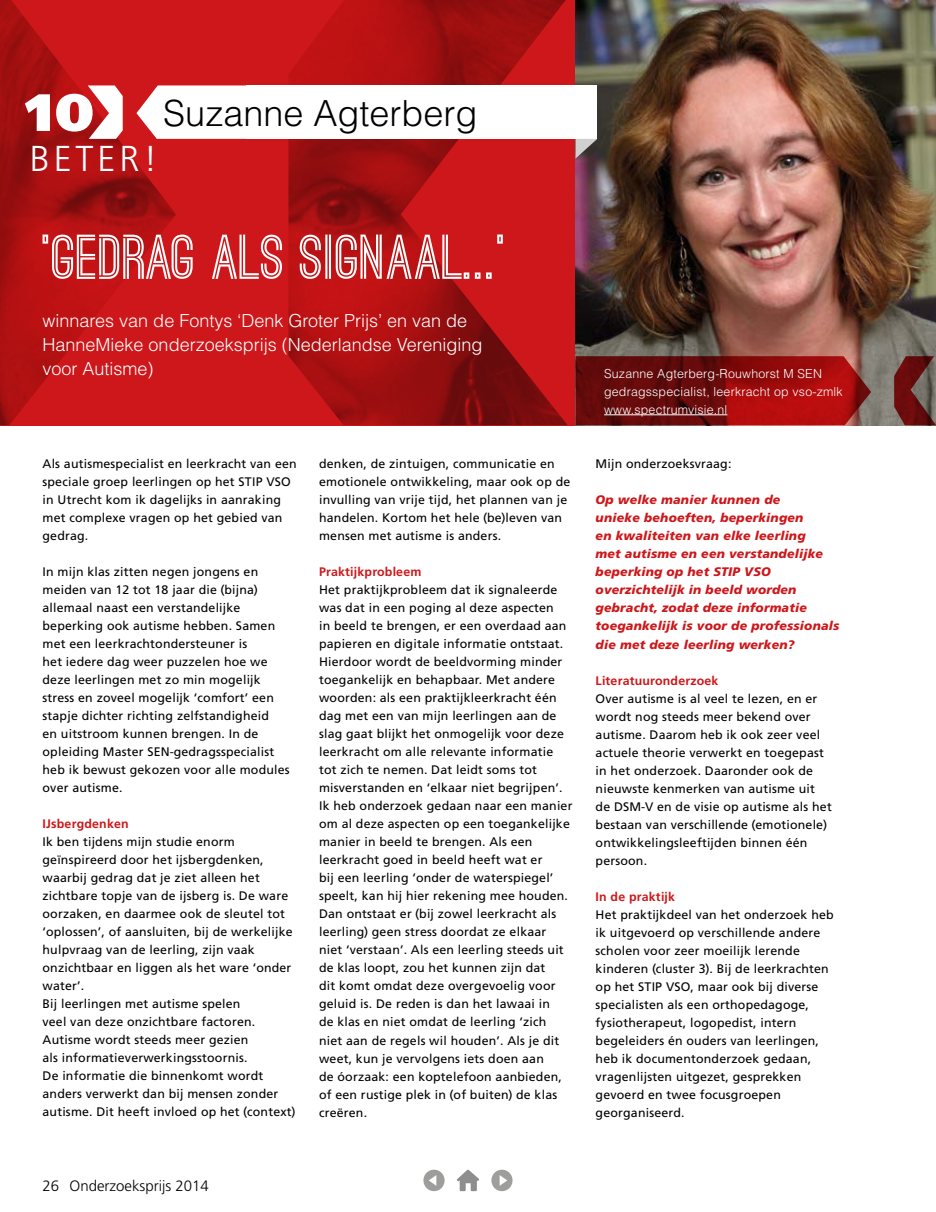
<style>
.page{position:relative;width:936px;height:1212px;background:#fff}
.page>*{position:absolute;margin:0;border:0;box-sizing:border-box;transform-origin:0 0}
.t1{font:700 60px "Ostrich Sans";color:#fff}
.t2{font:900 52.5px "Fontys Frutiger";color:#fff}
.t3{font:300 36px "Helvetica";color:#000}
.t4{font:300 36px "Fontys Frutiger";letter-spacing:.11em;color:#fff}
.t5{font:300 18px/24px "Helvetica";color:#fff}
.t6{font:300 15px "Fontys Frutiger";color:#000}
.t7{font:12.3px/18px "Fontys Frutiger Roman";letter-spacing:.015em;color:#000}
.t8{font:italic 900 12.3px/18px "Fontys Frutiger";letter-spacing:.015em;color:#cd171a}
.t9{font:300 12.3px/18px "Helvetica";letter-spacing:.015em;color:#fff}
.t10{font:700 12.3px "Fontys Frutiger";letter-spacing:.015em;color:#cd171a}
</style>
<div class="page">
<img style="left:0;top:0;width:935px;height:425px">
<svg style="left:136px;top:85px;width:110px;height:54px"></svg>
<svg style="left:88px;top:85px;width:35px;height:54px"></svg>
<svg style="left:575px;top:356px;width:296px;height:69px;background:#821010"></svg>
<hr style="left:604px;top:414px;width:123px;height:1px;background:#fff">
<svg style="left:894px;top:356px;width:41px;height:69px;background:#6a302d"></svg>
<div style="left:246px;top:85px;width:351px;height:54px;background:#fff"></div>
<svg style="left:575px;top:139px;width:22px;height:20px"></svg>
<svg style="left:457px;top:1169px;width:22px;height:22px"></svg>
<svg style="left:491px;top:1170px;width:21px;height:21px"></svg>
<svg style="left:423px;top:1170px;width:21px;height:21px"></svg>
<h2 class="t2" style="left:26px;top:81px;width:70px">10</h2>
<h3 class="t4" style="left:30px;top:139px;width:129px">BETER!</h3>
<h3 class="t3" style="left:163px;top:91px;width:316px">Suzanne Agterberg</h3>
<h1 class="t1" style="left:43px;top:235px;width:465px">‘GEDRAG ALS SIGNAAL...’</h1>
<h3 class="t5" style="left:43px;top:308px;width:441px">winnares van de Fontys ‘Denk Groter Prijs’ en van de<br>HanneMieke onderzoeksprijs (Nederlandse Vereniging voor Autisme)</h3>
<p class="t7" style="left:43px;top:455px;width:256px">Als autismespecialist en leerkracht van een speciale groep leerlingen op het STIP VSO in Utrecht kom ik dagelijks in aanraking met complexe vragen op het gebied van gedrag.</p>
<p class="t7" style="left:43px;top:563px;width:249px">In mijn klas zitten negen jongens en meiden van 12 tot 18 jaar die (bijna) allemaal naast een verstandelijke beperking ook autisme hebben. Samen met een leerkrachtondersteuner is<br>het iedere dag weer puzzelen hoe we deze leerlingen met zo min mogelijk stress en zoveel mogelijk ‘comfort’ een stapje dichter richting zelfstandigheid<br>en uitstroom kunnen brengen. In de opleiding Master SEN-gedragsspecialist heb ik bewust gekozen voor alle modules over autisme.</p>
<p class="t10" style="left:43px;top:817px;width:88px">IJsbergdenken</p>
<p class="t7" style="left:43px;top:833px;width:254px">Ik ben tijdens mijn studie enorm geïnspireerd door het ijsbergdenken, waarbij gedrag dat je ziet alleen het zichtbare topje van de ijsberg is. De ware oorzaken, en daarmee ook de sleutel tot ‘oplossen’, of aansluiten, bij de werkelijke hulpvraag van de leerling, zijn vaak onzichtbaar en liggen als het ware ‘onder water’.<br>Bij leerlingen met autisme spelen<br>veel van deze onzichtbare factoren.<br>Autisme wordt steeds meer gezien<br>als informatieverwerkingsstoornis.<br>De informatie die binnenkomt wordt anders verwerkt dan bij mensen zonder autisme. Dit heeft invloed op het (context)</p>
<p class="t7" style="left:319px;top:455px;width:253px">denken, de zintuigen, communicatie en emotionele ontwikkeling, maar ook op de invulling van vrije tijd, het plannen van je handelen. Kortom het hele (be)leven van mensen met autisme is anders.</p>
<p class="t10" style="left:319px;top:565px;width:104px">Praktijkprobleem</p>
<p class="t7" style="left:319px;top:581px;width:255px">Het praktijkprobleem dat ik signaleerde was dat in een poging al deze aspecten<br>in beeld te brengen, er een overdaad aan papieren en digitale informatie ontstaat.<br>Hierdoor wordt de beeldvorming minder toegankelijk en behapbaar. Met andere woorden: als een praktijkleerkracht één dag met een van mijn leerlingen aan de slag gaat blijkt het onmogelijk voor deze leerkracht om alle relevante informatie tot zich te nemen. Dat leidt soms tot misverstanden en ‘elkaar niet begrijpen’.<br>Ik heb onderzoek gedaan naar een manier om al deze aspecten op een toegankelijke manier in beeld te brengen. Als een leerkracht goed in beeld heeft wat er<br>bij een leerling ‘onder de waterspiegel’ speelt, kan hij hier rekening mee houden.<br>Dan ontstaat er (bij zowel leerkracht als leerling) geen stress doordat ze elkaar niet ‘verstaan’. Als een leerling steeds uit de klas loopt, zou het kunnen zijn dat<br>dit komt omdat deze overgevoelig voor geluid is. De reden is dan het lawaai in<br>de klas en niet omdat de leerling ‘zich niet aan de regels wil houden’. Als je dit weet, kun je vervolgens iets doen aan<br>de óorzaak: een koptelefoon aanbieden, of een rustige plek in (of buiten) de klas creëren.</p>
<p class="t9" style="left:604px;top:364px;width:240px">Suzanne Agterberg-Rouwhorst M SEN gedragsspecialist, leerkracht op vso-zmlk www.spectrumvisie.nl</p>
<p class="t7" style="left:595px;top:455px;width:137px">Mijn onderzoeksvraag:</p>
<p class="t8" style="left:595px;top:491px;width:245px">Op welke manier kunnen de<br>unieke behoeften, beperkingen<br>en kwaliteiten van elke leerling<br>met autisme en een verstandelijke beperking op het STIP VSO overzichtelijk in beeld worden gebracht, zodat deze informatie toegankelijk is voor de professionals die met deze leerling werken?</p>
<p class="t10" style="left:595px;top:673px;width:124px">Literatuuronderzoek</p>
<p class="t7" style="left:595px;top:689px;width:238px">Over autisme is al veel te lezen, en er wordt nog steeds meer bekend over autisme. Daarom heb ik ook zeer veel actuele theorie verwerkt en toegepast in het onderzoek. Daaronder ook de nieuwste kenmerken van autisme uit de DSM-V en de visie op autisme als het bestaan van verschillende (emotionele) ontwikkelingsleeftijden binnen één persoon.</p>
<p class="t10" style="left:595px;top:889px;width:81px">In de praktijk</p>
<p class="t7" style="left:595px;top:905px;width:239px">Het praktijkdeel van het onderzoek heb ik uitgevoerd op verschillende andere scholen voor zeer moeilijk lerende kinderen (cluster 3). Bij de leerkrachten op het STIP VSO, maar ook bij diverse specialisten als een orthopedagoge, fysiotherapeut, logopedist, intern begeleiders én ouders van leerlingen, heb ik documentonderzoek gedaan, vragenlijsten uitgezet, gesprekken gevoerd en twee focusgroepen georganiseerd.</p>
<p class="t6" style="left:43px;top:1177px;width:168px">26 Onderzoeksprijs 2014</p>
</div>
